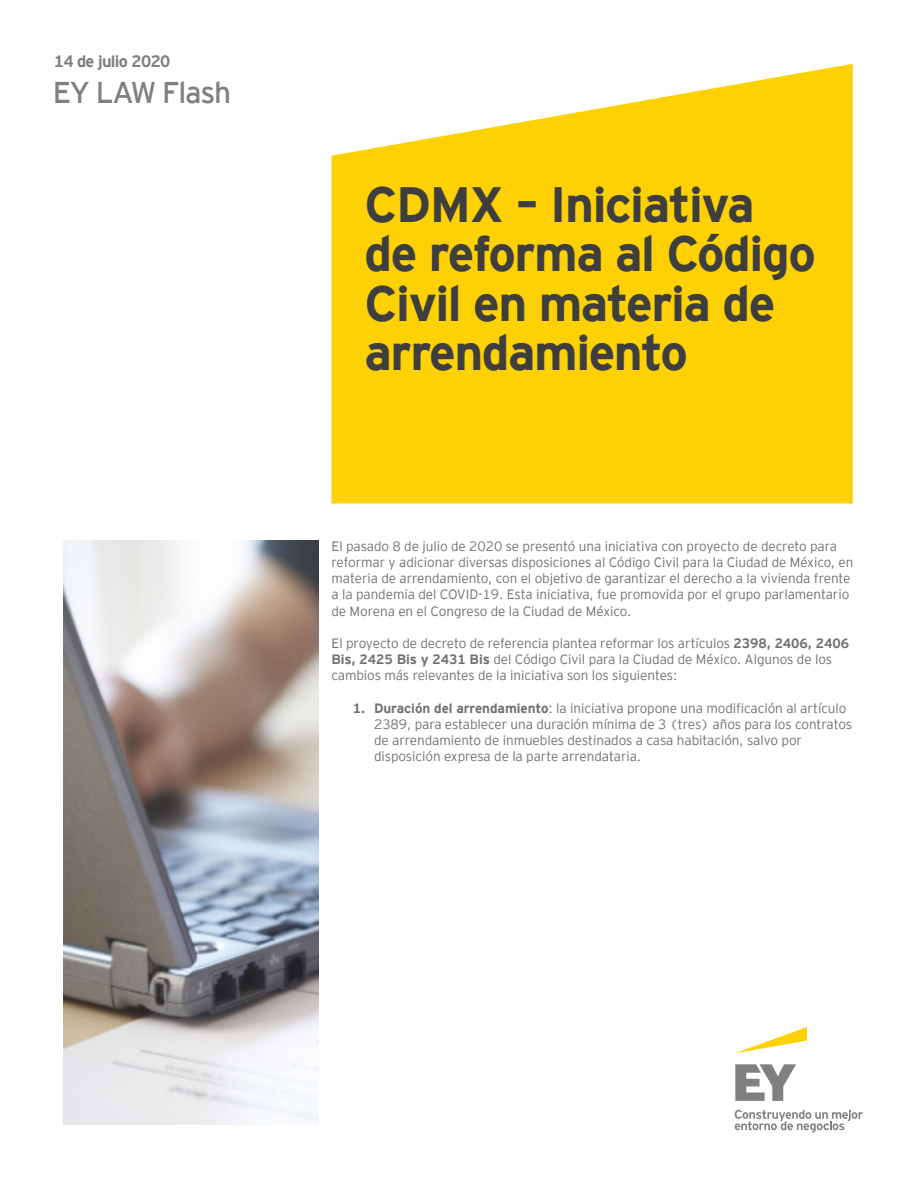
<style>
.page{position:relative;width:918px;height:1188px;background:#fff}
.page>*{position:absolute;margin:0;border:0;box-sizing:border-box;transform-origin:0 0}
.t1{font:700 49.5px/49.5px "EY Interstate";letter-spacing:-.03em;color:#3e3e3f}
.t2{font:30px "EY Interstate";letter-spacing:-.04em;color:#808083}
.t3{font:700 16.5px "EY Interstate";letter-spacing:-.04em;color:#808083}
.t4{font:300 13.5px/16.2px "EY Interstate";letter-spacing:-.005em;color:#717074}
.s1{font-weight:700}
</style>
<div class="page">
<svg style="left:332px;top:64px;width:521px;height:440px;background:#fed51f"></svg>
<svg style="left:735px;top:1064px;width:61px;height:37px"></svg>
<svg style="left:735px;top:1110px;width:128px;height:23px"></svg>
<svg style="left:736px;top:1027px;width:71px;height:26px"></svg>
<img style="left:64px;top:540px;width:255px;height:584px">
<p class="t3" style="left:54px;top:52px;width:118px">14 de julio 2020</p>
<p class="t2" style="left:53px;top:75px;width:180px">EY LAW Flash</p>
<p class="t1" style="left:365px;top:179px;width:453px">CDMX – Iniciativa de reforma al Código<br>Civil en materia de arrendamiento</p>
<p class="t4" style="left:332px;top:538px;width:523px">El pasado 8 de julio de 2020 se presentó una iniciativa con proyecto de decreto para reformar y adicionar diversas disposiciones al Código Civil para la Ciudad de México, en materia de arrendamiento, con el objetivo de garantizar el derecho a la vivienda frente a la pandemia del COVID-19. Esta iniciativa, fue promovida por el grupo parlamentario de Morena en el Congreso de la Ciudad de México.</p>
<p class="t4" style="left:332px;top:635px;width:519px">El proyecto de decreto de referencia plantea reformar los artículos <span class="s1">2398, 2406, 2406<br>Bis, 2425 Bis y 2431 Bis</span> del Código Civil para la Ciudad de México. Algunos de los cambios más relevantes de la iniciativa son los siguientes:</p>
<p class="t4" style="left:374px;top:700px;width:480px;text-indent:-21px"><span class="s1">1. Duración del arrendamiento</span>: la iniciativa propone una modificación al artículo 2389, para establecer una duración mínima de 3 (tres) años para los contratos de arrendamiento de inmuebles destinados a casa habitación, salvo por disposición expresa de la parte arrendataria.</p>
</div>
